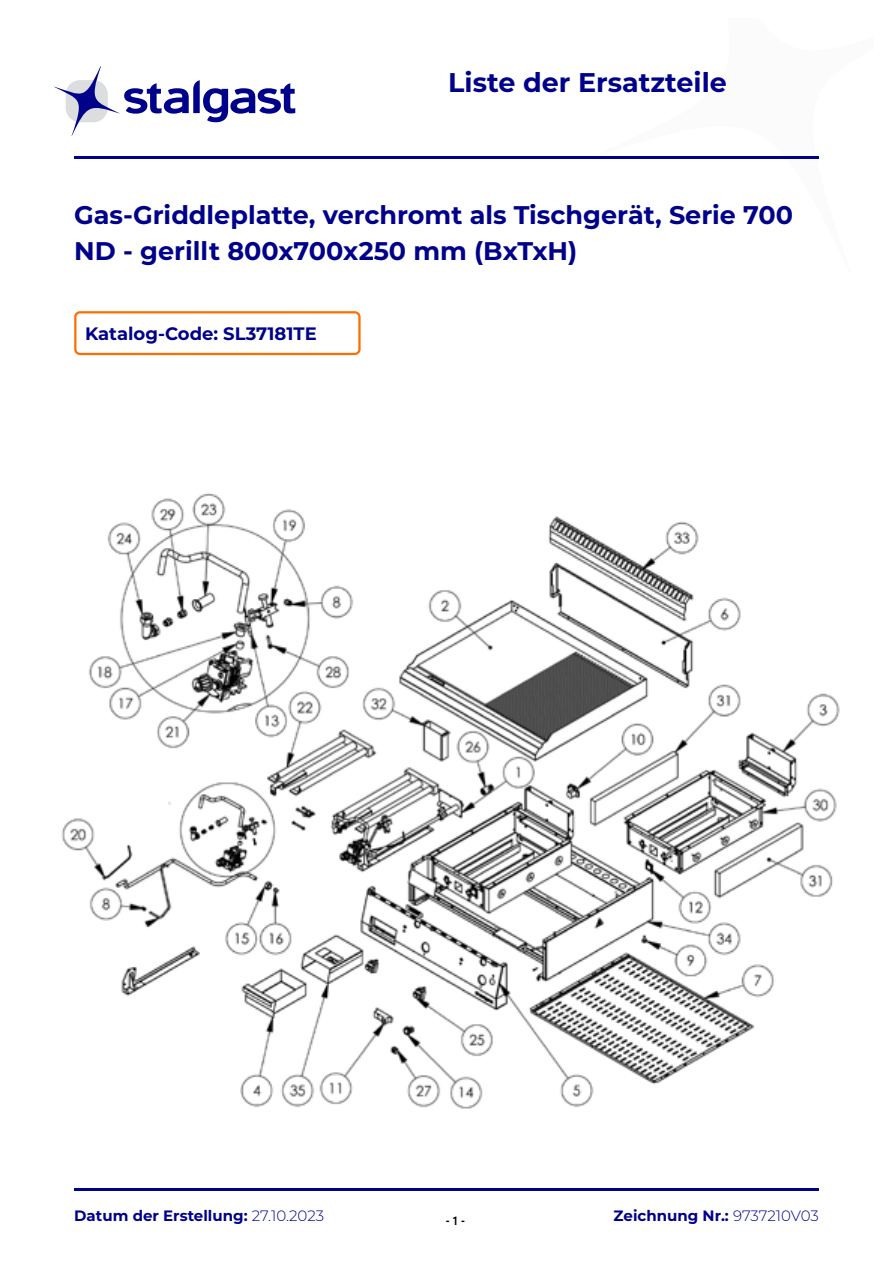
<style>
.page{position:relative;width:893px;height:1263px;background:#fff}
.page>*{position:absolute;margin:0;border:0;box-sizing:border-box;transform-origin:0 0}
.t1{font:700 27px "Montserrat";color:#00018a}
.t2{font:700 25.5px/36px "Montserrat";color:#00018a}
.t3{font:700 18px "Montserrat";color:#00018a}
.t4{font:700 15px "Montserrat";color:#00018a}
.t5{font:700 12px "Roboto";color:#000;scale:.86 1}
.s1{font-weight:300}
</style>
<div class="page">
<svg style="left:54px;top:66px;width:241px;height:70px"></svg>
<hr style="left:74px;top:156px;width:745px;height:2px;background:#00018a">
<hr style="left:74px;top:1188px;width:745px;height:3px;background:#00018a">
<div style="left:74px;top:311px;width:287px;height:44px;border:2px solid #ff6d00;border-radius:5px"></div>
<img style="left:61px;top:493px;width:779px;height:616px">
<p class="t1" style="left:448px;top:63px;width:280px">Liste der Ersatzteile</p>
<p class="t2" style="left:74px;top:196px;width:720px">Gas-Griddleplatte, verchromt als Tischgerät, Serie 700<br>ND - gerillt 800x700x250 mm (BxTxH)</p>
<p class="t3" style="left:85px;top:320px;width:233px">Katalog-Code: SL37181TE</p>
<p class="t4" style="left:74px;top:1205px;width:252px">Datum der Erstellung: <span class="s1">27.10.2023</span></p>
<p class="t5" style="left:446px;top:1212px;width:24px">- 1 -</p>
<p class="t4" style="left:614px;top:1205px;width:207px">Zeichnung Nr.: <span class="s1">9737210V03</span></p>
</div>
